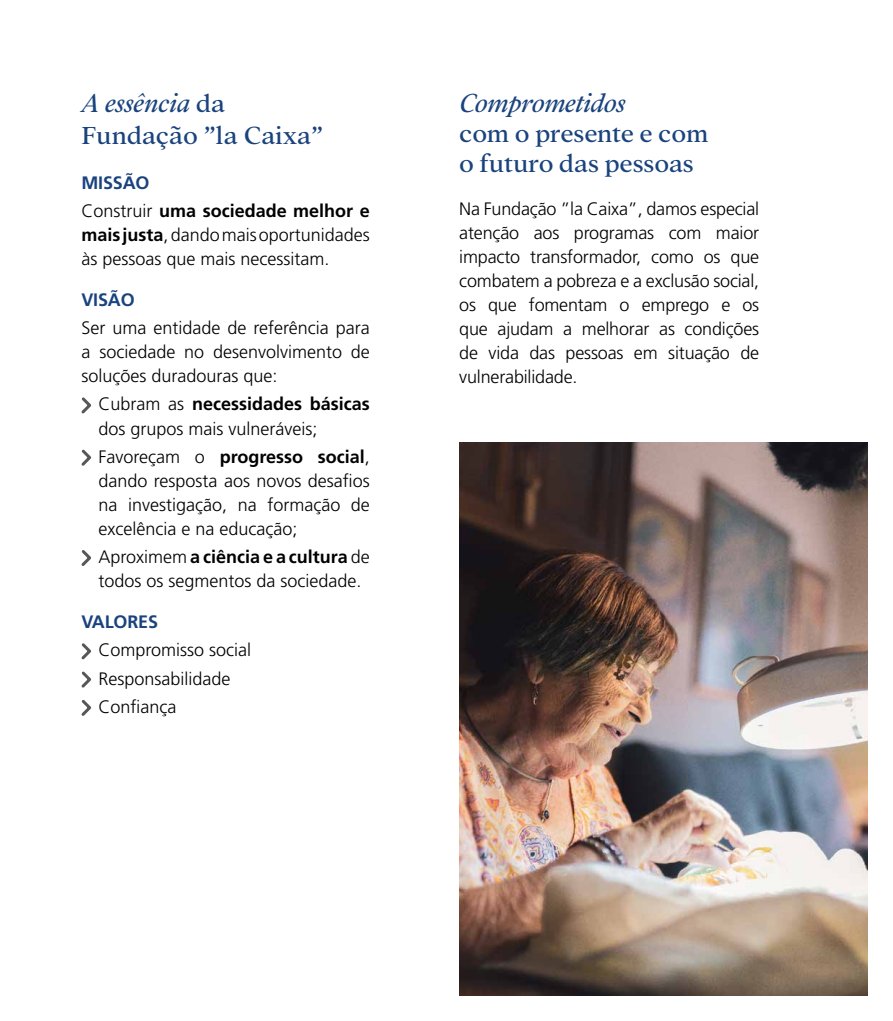
<style>
.page{position:relative;width:893px;height:1021px;background:#fff}
.page>*{position:absolute;margin:0;border:0;box-sizing:border-box;transform-origin:0 0}
.t1{font:italic 28.5px "Addington CF";letter-spacing:-.01em;color:#1a437e}
.t2{font:27px/30px "Addington CF";letter-spacing:-.01em;color:#1a437e}
.t3{font:300 18px/24px "Frutiger LT Std";color:#000}
.t4{font:700 18px/28.2px "Frutiger LT Std";color:#000}
.t5{font:700 18px "Frutiger LT Std";letter-spacing:-.01em;color:#1a437e}
.s1{font-style:normal;font-size:27px}
.s2{color:#1a437e}
.s3{font-weight:300}
.s4{font-weight:700}
</style>
<div class="page">
<svg style="left:81px;top:397px;width:11px;height:17px"></svg>
<svg style="left:81px;top:449px;width:11px;height:17px"></svg>
<svg style="left:81px;top:550px;width:10px;height:16px"></svg>
<svg style="left:81px;top:643px;width:11px;height:17px"></svg>
<svg style="left:81px;top:671px;width:11px;height:17px"></svg>
<svg style="left:81px;top:699px;width:11px;height:17px"></svg>
<img style="left:459px;top:442px;width:408px;height:553px">
<h1 class="t1" style="left:81px;top:86px;width:145px">A essência <span class="s1">da</span></h1>
<h2 class="t2" style="left:81px;top:121px;width:243px">Fundação ”la Caixa”</h2>
<p class="t4" style="left:81px;top:168px;width:290px"><span class="s2">MISSÃO<br></span><span class="s3">Construir</span> uma sociedade melhor e</p>
<p class="t3" style="left:81px;top:223px;width:290px"><span class="s4">mais justa</span>, dando mais oportunidades às pessoas que mais necessitam.</p>
<p class="t5" style="left:81px;top:289px;width:55px">VISÃO</p>
<p class="t3" style="left:81px;top:316px;width:290px;text-align:justify">Ser uma entidade de referência para a sociedade no desenvolvimento de soluções duradouras que:</p>
<p class="t3" style="left:98px;top:392px;width:273px">Cubram as <span class="s4">necessidades básicas </span>dos grupos mais vulneráveis;</p>
<p class="t3" style="left:98px;top:445px;width:273px;text-align:justify">Favoreçam o <span class="s4">progresso social</span>, dando resposta aos novos desafios na investigação, na formação de excelência e na educação;</p>
<p class="t3" style="left:98px;top:545px;width:273px">Aproximem <span class="s4">a ciência e a cultura</span> de todos os segmentos da sociedade.</p>
<p class="t5" style="left:81px;top:611px;width:78px">VALORES</p>
<p class="t3" style="left:98px;top:636px;width:154px;line-height:28.2px">Compromisso social<br>Responsabilidade<br>Confiança</p>
<h1 class="t1" style="left:459px;top:86px;width:168px">Comprometidos</h1>
<h2 class="t2" style="left:459px;top:119px;width:251px">com o presente e com o futuro das pessoas</h2>
<p class="t3" style="left:459px;top:197px;width:302px;text-align:justify">Na Fundação ”la Caixa”, damos especial atenção aos programas com maior impacto transformador, como os que combatem a pobreza e a exclusão social, os que fomentam o emprego e os que ajudam a melhorar as condições de vida das pessoas em situação de vulnerabilidade.</p>
</div>
